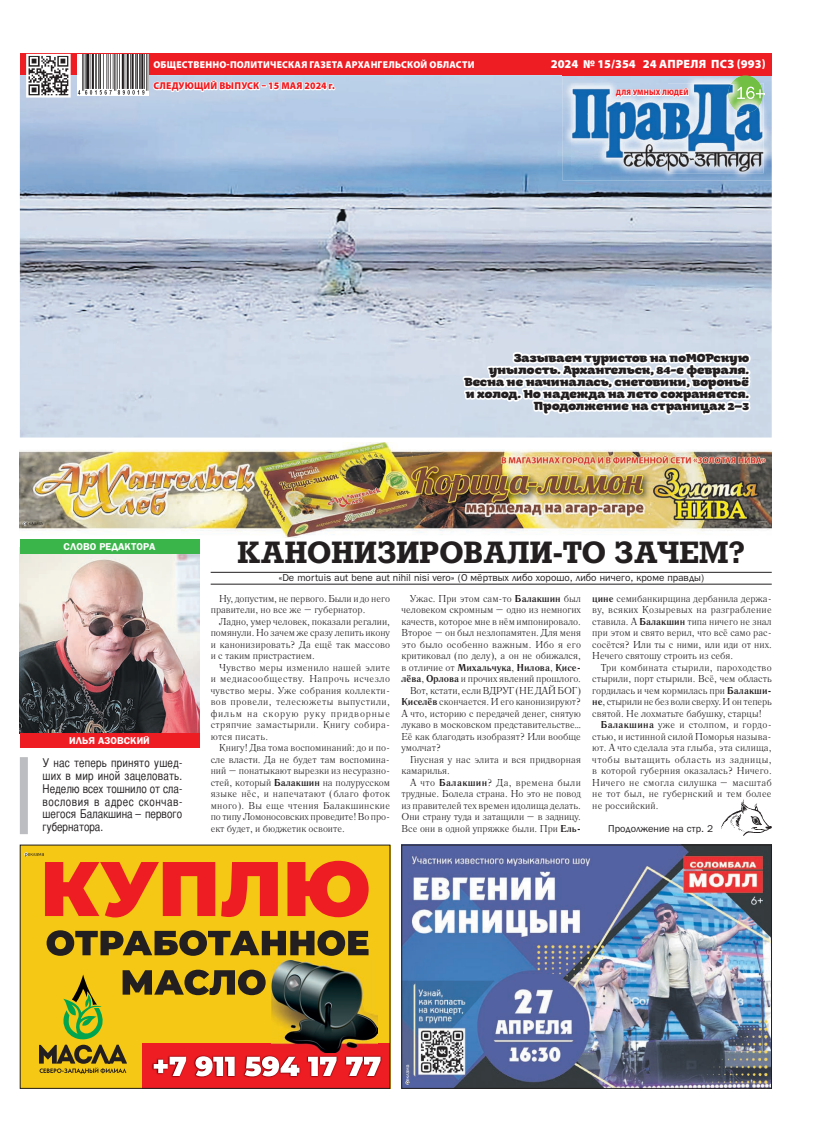
<style>
.page{position:relative;width:820px;height:1134px;background:#fff}
.page>*{position:absolute;margin:0;border:0;box-sizing:border-box;transform-origin:0 0}
.t1{font:700 30px "Rodeo C";color:#231f20}
.t2{font:12px/12px "ALS Malina";color:#231f20;text-align:right}
.t3{font:12px/13px "Bastion C";color:#231f20;text-align:justify}
.t4{font:900 12px "Myriad Pro";color:#fff}
.t5{font:10px/11.5px "Literaturnaya C";color:#231f20;text-align:justify}
.t6{font:10px "Bloknot C";color:#231f20}
.t7{font:900 10px "Myriad Pro";letter-spacing:.02em;color:#fff;scale:.96 1}
.t8{font:700 10px "Literaturnaya C";color:#231f20}
.t9{font:10px "Literaturnaya C";letter-spacing:.025em;color:#231f20}
.t10{font:900 10px "Myriad Pro";letter-spacing:.02em;color:#ee1d23;scale:.96 1}
.t11{font:10px "Literaturnaya C";letter-spacing:.03em;color:#231f20}
.t12{font:700 10px "Bloknot C";color:#fff}
.t13{font:900 8px "Myriad Pro";letter-spacing:.02em;color:#ee1d23;scale:.92 1}
.s1{font-weight:700}
.s2{font-weight:400}
</style>
<div class="page">
<img style="left:20px;top:442px;width:751px;height:95px">
<svg style="left:22px;top:522px;width:20px;height:4px"></svg>
<div style="left:20px;top:845px;width:370px;height:244px;background:#f5c815"></div>
<div style="left:142px;top:1043px;width:248px;height:46px;background:#ee1d23"></div>
<svg style="left:47px;top:930px;width:321px;height:26px"></svg>
<img style="left:271px;top:960px;width:69px;height:10px">
<img style="left:171px;top:1056px;width:211px;height:22px">
<svg style="left:39px;top:970px;width:341px;height:106px"></svg>
<div style="left:20px;top:845px;width:370px;height:244px;border:1px solid #231f20"></div>
<svg style="left:24px;top:852px;width:344px;height:65px"></svg>
<img style="left:403px;top:847px;width:366px;height:240px">
<div style="left:401px;top:845px;width:370px;height:244px;border:1px solid #231f20"></div>
<svg style="left:405px;top:1065px;width:5px;height:20px"></svg>
<img style="left:20px;top:554px;width:179px;height:179px">
<div style="left:20px;top:733px;width:179px;height:14px;background:#ee1d23"></div>
<div style="left:20px;top:539px;width:179px;height:15px;background:#3ab54a"></div>
<hr style="left:210px;top:572px;width:561px;height:1px;background:#231f20">
<hr style="left:210px;top:584px;width:561px;height:1px;background:#231f20">
<img style="left:20px;top:75px;width:751px;height:362px">
<div style="left:20px;top:54px;width:751px;height:21px;background:#ee1d23"></div>
<svg style="left:152px;top:53px;width:323px;height:55px"></svg>
<img style="left:77px;top:54px;width:71px;height:42px">
<svg style="left:25px;top:53px;width:47px;height:46px"></svg>
<img style="left:562px;top:75px;width:210px;height:106px">
<img style="left:571px;top:113px;width:192px;height:60px">
<svg style="left:548px;top:53px;width:218px;height:60px"></svg>
<div style="left:20px;top:757px;width:8px;height:77px;background:#bcbdc0"></div>
<img style="left:459px;top:157px;width:303px;height:380px">
<img style="left:721px;top:800px;width:50px;height:35px">
<p class="t7" style="left:153px;top:58px;width:336px">ОБЩЕСТВЕННО-ПОЛИТИЧЕСКАЯ ГАЗЕТА АРХАНГЕЛЬСКОЙ ОБЛАСТИ</p>
<p class="t10" style="left:153px;top:79px;width:190px">СЛЕДУЮЩИЙ ВЫПУСК – 15 МАЯ 2024 г.</p>
<p class="t4" style="left:550px;top:56px;width:216px">2024 № 15/354 24 АПРЕЛЯ ПСЗ (993)</p>
<p class="t13" style="left:615px;top:87px;width:80px">ДЛЯ УМНЫХ ЛЮДЕЙ</p>
<p class="t2" style="left:464px;top:351px;width:286px">Зазываем туристов на поМОРскую унылость. Архангельск, 84-е февраля.<br>Весна не начиналась, снеговики, вороньё и холод. Но надежда на лето сохраняется.<br>Продолжение на страницах 2–3</p>
<p class="t12" style="left:63px;top:541px;width:93px">СЛОВО РЕДАКТОРА</p>
<p class="t12" style="left:69px;top:735px;width:82px">ИЛЬЯ АЗОВСКИЙ</p>
<p class="t3" style="left:43px;top:756px;width:141px">У нас теперь принято ушед&shy;ших в мир иной зацеловать.<br>Неделю всех тошнило от сла&shy;вословия в адрес скончав&shy;шегося Балакшина – первого губернатора.</p>
<h1 class="t1" style="left:237px;top:534px;width:508px">КАНОНИЗИРОВАЛИ-ТО ЗАЧЕМ?</h1>
<p class="t6" style="left:278px;top:572px;width:427px">«De mortuis aut bene aut nihil nisi vero» (О мёртвых либо хорошо, либо ничего, кроме правды)</p>
<p class="t5" style="left:210px;top:593px;width:181px;text-indent:8px">Ну, допустим, не первого. Были и до него правители, но все же – губернатор.</p>
<p class="t5" style="left:210px;top:616px;width:181px;text-indent:8px">Ладно, умер человек, показали регалии, помянули. Но зачем же сразу лепить икону и канонизировать? Да ещё так массово и с таким пристрастием.</p>
<p class="t5" style="left:210px;top:662px;width:181px;text-indent:8px">Чувство меры изменило нашей элите и медиасообществу. Напрочь исчезло чувство меры. Уже собрания коллекти&shy;вов провели, телесюжеты выпустили, фильм на скорую руку придворные стряпчие замастырили. Книгу собира&shy;ются писать.</p>
<p class="t5" style="left:210px;top:742px;width:181px;text-indent:8px">Книгу! Два тома воспоминаний: до и по&shy;сле власти. Да не будет там воспомина&shy;ний – понатыкают вырезки из несуразно&shy;стей, который <span class="s1">Балакшин</span> на полурусском языке нёс, и напечатают (благо фоток много). Вы еще чтения Балакшинские по типу Ломоносовских проведите! Во про&shy;ект будет, и бюджетик освоите.</p>
<p class="t5" style="left:410px;top:593px;width:172px">Ужас. При этом сам-то <span class="s1">Балакшин</span> был</p>
<p class="t5" style="left:401px;top:604px;width:181px">человеком скромным – одно из немногих</p>
<p class="t5" style="left:401px;top:616px;width:181px">качеств, которое мне в нём импонировало.</p>
<p class="t5" style="left:401px;top:627px;width:181px">Второе – он был незлопамятен. Для меня</p>
<p class="t9" style="left:401px;top:639px;width:181px">это было особенно важным. Ибо я его</p>
<p class="t5" style="left:401px;top:650px;width:181px">критиковал (по делу), а он не обижался,</p>
<p class="t8" style="left:401px;top:661px;width:181px"><span class="s2">в отличие от</span> Михальчука<span class="s2">,</span> Нилова<span class="s2">,</span> Кисе-</p>
<p class="t5" style="left:401px;top:673px;width:181px"><span class="s1">лёва</span>, <span class="s1">Орлова</span> и прочих явлений прошлого.</p>
<p class="t5" style="left:410px;top:685px;width:172px">Вот, кстати, если ВДРУГ (НЕ ДАЙ БОГ)</p>
<p class="t5" style="left:401px;top:696px;width:181px"><span class="s1">Киселёв</span> скончается. И его канонизируют?</p>
<p class="t5" style="left:401px;top:708px;width:181px">А что, историю с передачей денег, снятую</p>
<p class="t5" style="left:401px;top:719px;width:181px">лукаво в московском представительстве…</p>
<p class="t5" style="left:401px;top:731px;width:181px">Её как благодать изобразят? Или вообще</p>
<p class="t5" style="left:401px;top:742px;width:41px">умолчат?</p>
<p class="t5" style="left:410px;top:754px;width:172px">Гнусная у нас элита и вся придворная</p>
<p class="t5" style="left:401px;top:765px;width:50px">камарилья.</p>
<p class="t11" style="left:410px;top:777px;width:172px">А что <span class="s1">Балакшин</span>? Да, времена были</p>
<p class="t5" style="left:401px;top:788px;width:181px">трудные. Болела страна. Но это не повод</p>
<p class="t5" style="left:401px;top:800px;width:181px">из правителей тех времен идолища делать.</p>
<p class="t5" style="left:401px;top:811px;width:181px">Они страну туда и затащили – в задницу.</p>
<p class="t5" style="left:401px;top:823px;width:181px">Все они в одной упряжке были. При <span class="s1">Ель-</span></p>
<p class="t5" style="left:592px;top:593px;width:181px"><span class="s1">цине</span> семибанкирщина дербанила держа&shy;ву, всяких Козыревых на разграбление ставила. А <span class="s1">Балакшин</span> типа ничего не знал при этом и свято верил, что всё само рас&shy;сосётся? Или ты с ними, или иди от них.<br>Нечего святошу строить из себя.</p>
<p class="t5" style="left:592px;top:662px;width:181px;text-indent:8px">Три комбината стырили, пароходство стырили, порт стырили. Всё, чем область гордилась и чем кормилась при <span class="s1">Балакши&shy;не</span>, стырили не без воли сверху. И он теперь святой. Не лохматьте бабушку, старцы!</p>
<p class="t5" style="left:592px;top:719px;width:181px;text-indent:8px"><span class="s1">Балакшина</span> уже и столпом, и гордо&shy;стью, и истинной силой Поморья называ&shy;ют. А что сделала эта глыба, эта силища, чтобы вытащить область из задницы, в которой губерния оказалась? Ничего.<br>Ничего не смогла силушка – масштаб не тот был, не губернский и тем более не российский.</p>
<p class="t6" style="left:608px;top:823px;width:106px">Продолжение на стр. 2</p>
</div>
